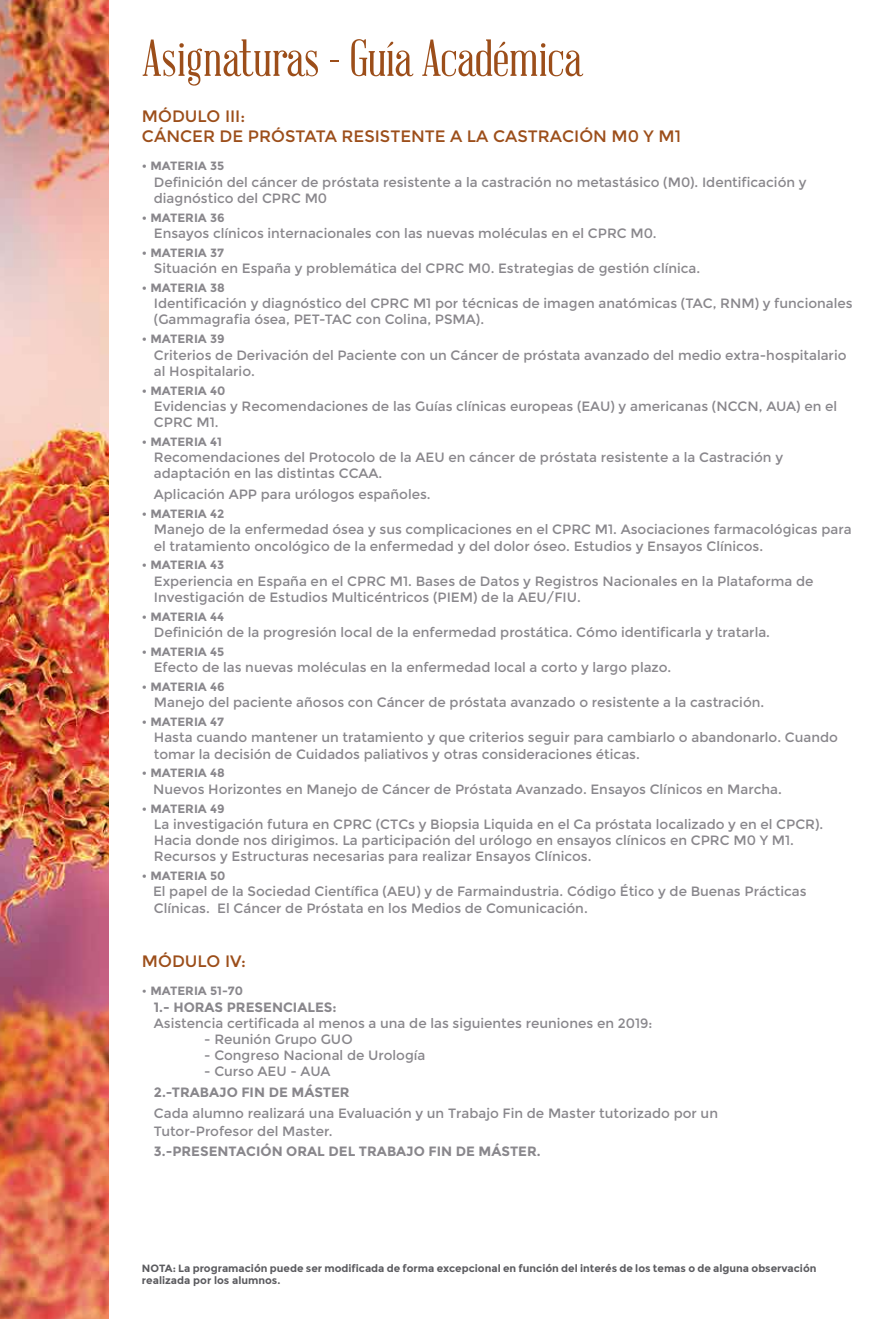
<style>
.page{position:relative;width:893px;height:1319px;background:#fff}
.page>*{position:absolute;margin:0;border:0;box-sizing:border-box;transform-origin:0 0}
.t1{font:51px "Abraham Lincoln";color:#9c4e1a}
.t2{font:16.5px/19.8px "Montserrat";color:#9c4e1a}
.t3{font:13.5px/16.2px "Montserrat";color:#89878c}
.t4{font:700 13.5px "Montserrat";color:#89878c}
.t5{font:700 12px "Montserrat";color:#89878c}
.t6{font:700 10.5px/12.6px "Montserrat";color:#5b5b5f}
.s1{font-weight:400}
</style>
<div class="page">
<img style="left:0;top:0;width:108px;height:1318px">
<h1 class="t1" style="left:142px;top:32px;width:442px">Asignaturas - Guía Académica</h1>
<p class="t2" style="left:142px;top:106px;width:540px">MÓDULO III:<br>CÁNCER DE PRÓSTATA RESISTENTE A LA CASTRACIÓN M0 Y M1</p>
<p class="t5" style="left:142px;top:159px;width:84px">• MATERIA 35</p>
<p class="t3" style="left:154px;top:174px;width:654px">Definición del cáncer de próstata resistente a la castración no metastásico (M0). Identificación y diagnóstico del CPRC M0</p>
<p class="t5" style="left:142px;top:210px;width:84px">• MATERIA 36</p>
<p class="t3" style="left:154px;top:225px;width:504px">Ensayos clínicos internacionales con las nuevas moléculas en el CPRC M0.</p>
<p class="t5" style="left:142px;top:245px;width:84px">• MATERIA 37</p>
<p class="t3" style="left:154px;top:260px;width:548px">Situación en España y problemática del CPRC M0. Estrategias de gestión clínica.</p>
<p class="t5" style="left:142px;top:280px;width:84px">• MATERIA 38</p>
<p class="t3" style="left:154px;top:295px;width:700px">Identificación y diagnóstico del CPRC M1 por técnicas de imagen anatómicas (TAC, RNM) y funcionales (Gammagrafia ósea, PET-TAC con Colina, PSMA).</p>
<p class="t5" style="left:142px;top:332px;width:84px">• MATERIA 39</p>
<p class="t3" style="left:154px;top:347px;width:694px">Criterios de Derivación del Paciente con un Cáncer de próstata avanzado del medio extra-hospitalario al Hospitalario.</p>
<p class="t5" style="left:142px;top:383px;width:85px">• MATERIA 40</p>
<p class="t3" style="left:154px;top:398px;width:685px">Evidencias y Recomendaciones de las Guías clínicas europeas (EAU) y americanas (NCCN, AUA) en el<br>CPRC M1.</p>
<p class="t5" style="left:142px;top:434px;width:82px">• MATERIA 41</p>
<p class="t3" style="left:154px;top:449px;width:631px">Recomendaciones del Protocolo de la AEU en cáncer de próstata resistente a la Castración y adaptación en las distintas CCAA.</p>
<p class="t3" style="left:154px;top:486px;width:278px">Aplicación APP para urólogos españoles.</p>
<p class="t5" style="left:142px;top:506px;width:84px">• MATERIA 42</p>
<p class="t3" style="left:154px;top:521px;width:699px">Manejo de la enfermedad ósea y sus complicaciones en el CPRC M1. Asociaciones farmacológicas para el tratamiento oncológico de la enfermedad y del dolor óseo. Estudios y Ensayos Clínicos.</p>
<p class="t5" style="left:142px;top:558px;width:84px">• MATERIA 43</p>
<p class="t3" style="left:154px;top:573px;width:661px">Experiencia en España en el CPRC M1. Bases de Datos y Registros Nacionales en la Plataforma de<br>Investigación de Estudios Multicéntricos (PIEM) de la AEU/FIU.</p>
<p class="t5" style="left:142px;top:609px;width:84px">• MATERIA 44</p>
<p class="t3" style="left:154px;top:624px;width:618px">Definición de la progresión local de la enfermedad prostática. Cómo identificarla y tratarla.</p>
<p class="t5" style="left:142px;top:644px;width:84px">• MATERIA 45</p>
<p class="t3" style="left:154px;top:659px;width:519px">Efecto de las nuevas moléculas en la enfermedad local a corto y largo plazo.</p>
<p class="t5" style="left:142px;top:679px;width:84px">• MATERIA 46</p>
<p class="t3" style="left:154px;top:694px;width:612px">Manejo del paciente añosos con Cáncer de próstata avanzado o resistente a la castración.</p>
<p class="t5" style="left:142px;top:714px;width:84px">• MATERIA 47</p>
<p class="t3" style="left:154px;top:729px;width:686px">Hasta cuando mantener un tratamiento y que criterios seguir para cambiarlo o abandonarlo. Cuando tomar la decisión de Cuidados paliativos y otras consideraciones éticas.</p>
<p class="t5" style="left:142px;top:766px;width:84px">• MATERIA 48</p>
<p class="t3" style="left:153px;top:780px;width:630px">Nuevos Horizontes en Manejo de Cáncer de Próstata Avanzado. Ensayos Clínicos en Marcha.</p>
<p class="t5" style="left:142px;top:801px;width:84px">• MATERIA 49</p>
<p class="t3" style="left:154px;top:816px;width:671px">La investigación futura en CPRC (CTCs y Biopsia Liquida en el Ca próstata localizado y en el CPCR).<br>Hacia donde nos dirigimos. La participación del urólogo en ensayos clínicos en CPRC M0 Y M1.<br>Recursos y Estructuras necesarias para realizar Ensayos Clínicos.</p>
<p class="t5" style="left:142px;top:868px;width:85px">• MATERIA 50</p>
<p class="t3" style="left:153px;top:883px;width:655px">El papel de la Sociedad Científica (AEU) y de Farmaindustria. Código Ético y de Buenas Prácticas<br>Clínicas. El Cáncer de Próstata en los Medios de Comunicación.</p>
<p class="t2" style="left:142px;top:950px;width:106px">MÓDULO IV:</p>
<p class="t5" style="left:142px;top:983px;width:103px"><span class="s1">•</span> MATERIA 51-70</p>
<p class="t4" style="left:154px;top:998px;width:184px">1.- HORAS PRESENCIALES:</p>
<p class="t3" style="left:154px;top:1014px;width:500px">Asistencia certificada al menos a una de las siguientes reuniones en 2019:</p>
<p class="t3" style="left:204px;top:1031px;width:150px">- Reunión Grupo GUO</p>
<p class="t3" style="left:204px;top:1047px;width:223px">- Congreso Nacional de Urología</p>
<p class="t3" style="left:204px;top:1063px;width:128px">- Curso AEU - AUA</p>
<p class="t4" style="left:154px;top:1084px;width:197px">2.-TRABAJO FIN DE MÁSTER</p>
<p class="t3" style="left:154px;top:1104px;width:566px;line-height:17.7px">Cada alumno realizará una Evaluación y un Trabajo Fin de Master tutorizado por un<br>Tutor-Profesor del Master.</p>
<p class="t4" style="left:154px;top:1143px;width:388px">3.-PRESENTACIÓN ORAL DEL TRABAJO FIN DE MÁSTER.</p>
<p class="t6" style="left:142px;top:1261px;width:676px">NOTA: La programación puede ser modificada de forma excepcional en función del interés de los temas o de alguna observación realizada por los alumnos.</p>
</div>
